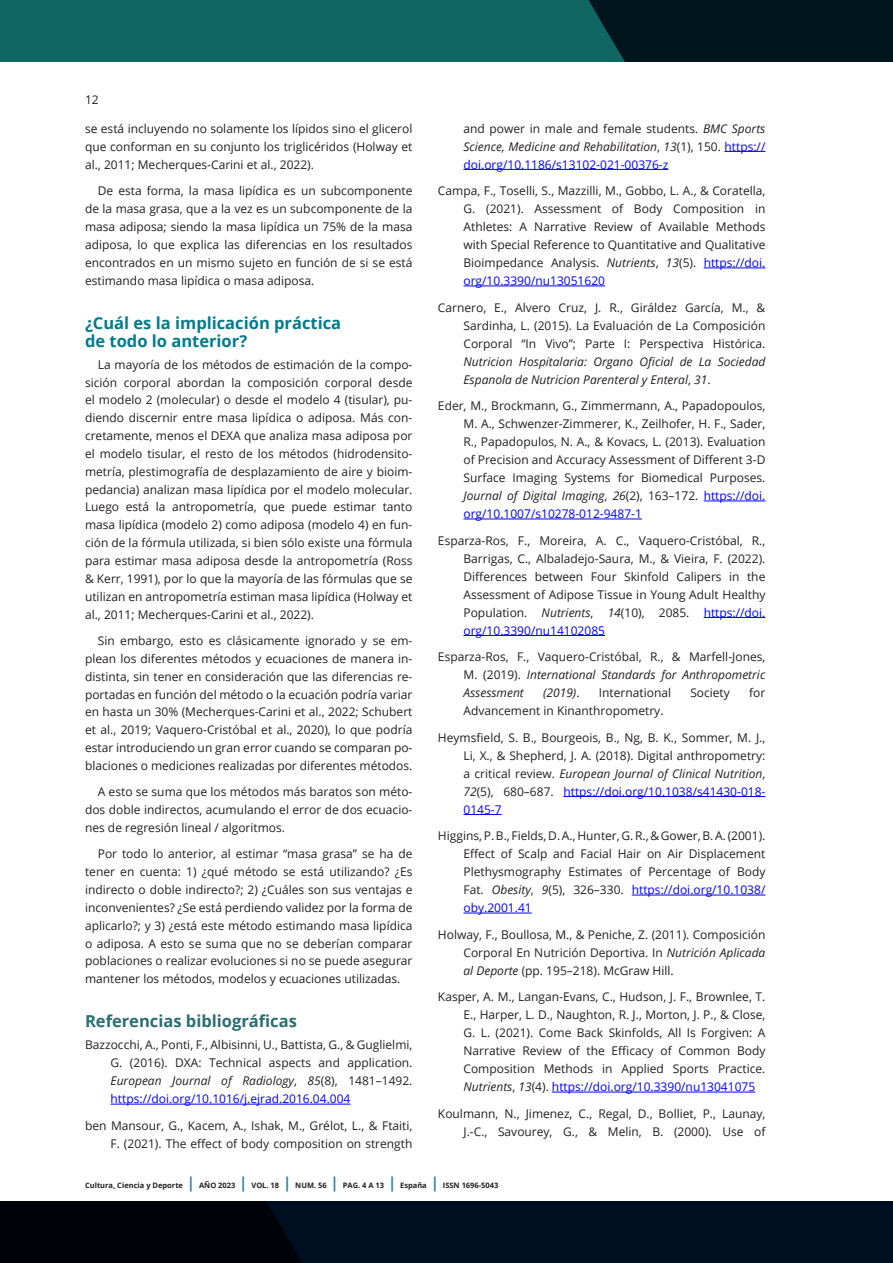
<style>
.page{position:relative;width:893px;height:1263px;background:#fff}
.page>*{position:absolute;margin:0;border:0;box-sizing:border-box;transform-origin:0 0}
.subtitulo_H3{font:700 16.5px/18px "Open Sans";color:#007b8f}
.subtitulo_H3-2{font:700 16.5px "Open Sans";color:#2a6e73}
.bibliografia{font:12px/18px "Open Sans";color:#231f20;text-align:justify}
.Cuerpo_de_texto_P{font:12px/17.9px "Open Sans";color:#231f20;text-align:justify}
.bibliografia-2{font:italic 12px/18px "Open Sans";color:#231f20;text-align:justify}
.maestras{font:700 7.5px "Open Sans";color:#231f20}
.s1{font-style:italic}
.s2{color:#00f}
.s3{font-size:15px;color:#31849b}
.s4{font-style:normal}
.s5{font-style:normal;color:#00f}
</style>
<div class="page">
<svg style="left:0;top:1201px;width:893px;height:62px;background:#000b18"></svg>
<div style="left:0;top:0;width:893px;height:62px;background:#106663"></div>
<div style="left:589px;top:0;width:304px;height:62px;background:#00151c"></div>
<hr style="left:724px;top:151px;width:41px;height:1px;background:#00f">
<hr style="left:463px;top:169px;width:205px;height:1px;background:#00f">
<hr style="left:704px;top:268px;width:61px;height:1px;background:#00f">
<hr style="left:463px;top:286px;width:142px;height:1px;background:#00f">
<hr style="left:704px;top:501px;width:61px;height:1px;background:#00f">
<hr style="left:463px;top:519px;width:179px;height:1px;background:#00f">
<hr style="left:704px;top:617px;width:61px;height:1px;background:#00f">
<hr style="left:463px;top:635px;width:142px;height:1px;background:#00f">
<hr style="left:563px;top:796px;width:202px;height:1px;background:#00f">
<hr style="left:463px;top:814px;width:39px;height:1px;background:#00f">
<hr style="left:632px;top:895px;width:133px;height:1px;background:#00f">
<hr style="left:463px;top:913px;width:69px;height:1px;background:#00f">
<hr style="left:552px;top:1092px;width:203px;height:1px;background:#00f">
<hr style="left:111px;top:1104px;width:239px;height:1px;background:#00f">
<p class="Cuerpo_de_texto_P" style="left:85px;top:90px;width:15px">12</p>
<p class="Cuerpo_de_texto_P" style="left:85px;top:119px;width:329px">se está incluyendo no solamente los lípidos sino el glicerol que conforman en su conjunto los triglicéridos (Holway et al., 2011; Mecherques-Carini et al., 2022).</p>
<p class="Cuerpo_de_texto_P" style="left:85px;top:181px;width:329px;text-indent:13px">De esta forma, la masa lipídica es un subcomponente de la masa grasa, que a la vez es un subcomponente de la masa adiposa; siendo la masa lipídica un 75% de la masa adiposa, lo que explica las diferencias en los resultados encontrados en un mismo sujeto en función de si se está estimando masa lipídica o masa adiposa.</p>
<p class="subtitulo_H3" style="left:85px;top:313px;width:258px">¿Cuál es la implicación práctica de todo lo anterior?</p>
<p class="Cuerpo_de_texto_P" style="left:85px;top:355px;width:329px;text-indent:13px">La mayoría de los métodos de estimación de la compo&shy;sición corporal abordan la composición corporal desde el modelo 2 (molecular) o desde el modelo 4 (tisular), pu&shy;diendo discernir entre masa lipídica o adiposa. Más con&shy;cretamente, menos el DEXA que analiza masa adiposa por el modelo tisular, el resto de los métodos (hidrodensito&shy;metría, plestimografía de desplazamiento de aire y bioim&shy;pedancia) analizan masa lipídica por el modelo molecular.<br>Luego está la antropometría, que puede estimar tanto masa lipídica (modelo 2) como adiposa (modelo 4) en fun&shy;ción de la fórmula utilizada, si bien sólo existe una fórmula para estimar masa adiposa desde la antropometría (Ross &amp; Kerr, 1991), por lo que la mayoría de las fórmulas que se utilizan en antropometría estiman masa lipídica (Holway et al., 2011; Mecherques-Carini et al., 2022).</p>
<p class="Cuerpo_de_texto_P" style="left:85px;top:631px;width:329px;text-indent:13px">Sin embargo, esto es clásicamente ignorado y se em&shy;plean los diferentes métodos y ecuaciones de manera in&shy;distinta, sin tener en consideración que las diferencias re&shy;portadas en función del método o la ecuación podría variar en hasta un 30% (Mecherques-Carini et al., 2022; Schubert et al., 2019; Vaquero-Cristóbal et al., 2020), lo que podría estar introduciendo un gran error cuando se comparan po&shy;blaciones o mediciones realizadas por diferentes métodos.</p>
<p class="Cuerpo_de_texto_P" style="left:85px;top:783px;width:329px;text-indent:13px">A esto se suma que los métodos más baratos son méto&shy;dos doble indirectos, acumulando el error de dos ecuacio&shy;nes de regresión lineal / algoritmos.</p>
<p class="Cuerpo_de_texto_P" style="left:85px;top:845px;width:329px;text-indent:13px">Por todo lo anterior, al estimar “masa grasa” se ha de tener en cuenta: 1) ¿qué método se está utilizando? ¿Es indirecto o doble indirecto?; 2) ¿Cuáles son sus ventajas e inconvenientes? ¿Se está perdiendo validez por la forma de aplicarlo?; y 3) ¿está este método estimando masa lipídica o adiposa. A esto se suma que no se deberían comparar poblaciones o realizar evoluciones si no se puede asegurar mantener los métodos, modelos y ecuaciones utilizadas.</p>
<p class="subtitulo_H3-2" style="left:85px;top:1009px;width:213px">Referencias bibliográficas</p>
<p class="bibliografia" style="left:111px;top:1035px;width:303px;text-indent:-26px">Bazzocchi, A., Ponti, F., Albisinni, U., Battista, G., &amp; Guglielmi, G. (2016). DXA: Technical aspects and application.<br><span class="s1">European Journal of Radiology</span>, <span class="s1">85</span>(8), 1481–1492. <span class="s2">https://doi.org/10.1016/j.ejrad.2016.04.004</span></p>
<p class="bibliografia" style="left:85px;top:1116px;width:329px;text-align:right">ben Mansour, G., Kacem, A., Ishak, M., Grélot, L., &amp; Ftaiti,<br>F. (2021). The effect of body composition on strength</p>
<p class="maestras" style="left:85px;top:1180px;width:415px">Cultura, Ciencia y Deporte <span class="s3">|</span> AÑO 2023 <span class="s3">|</span> VOL. 18 <span class="s3">|</span> NUM. 56 <span class="s3">|</span> PAG. 4 A 13 <span class="s3">|</span> España <span class="s3">|</span> ISSN 1696-5043</p>
<p class="bibliografia-2" style="left:463px;top:119px;width:303px"><span class="s4">and power in male and female students.</span> BMC Sports Science, Medicine and Rehabilitation<span class="s4">,</span> 13<span class="s4">(1), 150.</span> <span class="s5">https:// doi.org/10.1186/s13102-021-00376-z</span></p>
<p class="bibliografia" style="left:463px;top:181px;width:303px;text-indent:-26px">Campa, F., Toselli, S., Mazzilli, M., Gobbo, L. A., &amp; Coratella, G. (2021). Assessment of Body Composition in Athletes: A Narrative Review of Available Methods with Special Reference to Quantitative and Qualitative Bioimpedance Analysis. <span class="s1">Nutrients</span>, <span class="s1">13</span>(5). <span class="s2">https://doi. org/10.3390/nu13051620</span></p>
<p class="bibliografia" style="left:463px;top:298px;width:303px;text-indent:-26px">Carnero, E., Alvero Cruz, J. R., Giráldez García, M., &amp; Sardinha, L. (2015). La Evaluación de La Composición Corporal “In Vivo”; Parte I: Perspectiva Histórica.<br><span class="s1">Nutricion Hospitalaria: Organo Oficial de La Sociedad Espanola de Nutricion Parenteral y Enteral</span>, <span class="s1">31</span>.</p>
<p class="bibliografia" style="left:463px;top:396px;width:303px;text-indent:-26px">Eder, M., Brockmann, G., Zimmermann, A., Papadopoulos, M. A., Schwenzer-Zimmerer, K., Zeilhofer, H. F., Sader, R., Papadopulos, N. A., &amp; Kovacs, L. (2013). Evaluation of Precision and Accuracy Assessment of Different 3-D Surface Imaging Systems for Biomedical Purposes.<br><span class="s1">Journal of Digital Imaging</span>, <span class="s1">26</span>(2), 163–172. <span class="s2">https://doi. org/10.1007/s10278-012-9487-1</span></p>
<p class="bibliografia" style="left:463px;top:531px;width:303px;text-indent:-26px">Esparza-Ros, F., Moreira, A. C., Vaquero-Cristóbal, R., Barrigas, C., Albaladejo-Saura, M., &amp; Vieira, F. (2022).<br>Differences between Four Skinfold Calipers in the Assessment of Adipose Tissue in Young Adult Healthy Population. <span class="s1">Nutrients</span>, <span class="s1">14</span>(10), 2085. <span class="s2">https://doi. org/10.3390/nu14102085</span></p>
<p class="bibliografia" style="left:463px;top:647px;width:303px;text-indent:-26px">Esparza-Ros, F., Vaquero-Cristóbal, R., &amp; Marfell-Jones, M. (2019). <span class="s1">International Standards for Anthropometric Assessment</span></p>
<p class="bibliografia-2" style="left:543px;top:683px;width:38px">(2019)<span class="s4">.</span></p>
<p class="bibliografia" style="left:599px;top:683px;width:74px">International</p>
<p class="bibliografia" style="left:690px;top:683px;width:41px">Society</p>
<p class="bibliografia" style="left:749px;top:683px;width:18px">for</p>
<p class="bibliografia" style="left:463px;top:701px;width:202px">Advancement in Kinanthropometry.</p>
<p class="bibliografia" style="left:463px;top:728px;width:303px;text-indent:-26px">Heymsfield, S. B., Bourgeois, B., Ng, B. K., Sommer, M. J., Li, X., &amp; Shepherd, J. A. (2018). Digital anthropometry: a critical review. <span class="s1">European Journal of Clinical Nutrition</span>, <span class="s1">72</span>(5), 680–687. <span class="s2">https://doi.org/10.1038/s41430-018- 0145-7</span></p>
<p class="bibliografia" style="left:463px;top:826px;width:303px;text-indent:-26px">Higgins, P. B., Fields, D. A., Hunter, G. R., &amp; Gower, B. A. (2001).<br>Effect of Scalp and Facial Hair on Air Displacement Plethysmography Estimates of Percentage of Body Fat. <span class="s1">Obesity</span>, <span class="s1">9</span>(5), 326–330. <span class="s2">https://doi.org/10.1038/ oby.2001.41</span></p>
<p class="bibliografia" style="left:463px;top:925px;width:303px;text-indent:-26px">Holway, F., Boullosa, M., &amp; Peniche, Z. (2011). Composición Corporal En Nutrición Deportiva. In <span class="s1">Nutrición Aplicada al Deporte</span> (pp. 195–218). McGraw Hill.</p>
<p class="bibliografia" style="left:463px;top:987px;width:303px;text-indent:-26px">Kasper, A. M., Langan-Evans, C., Hudson, J. F., Brownlee, T.<br>E., Harper, L. D., Naughton, R. J., Morton, J. P., &amp; Close, G. L. (2021). Come Back Skinfolds, All Is Forgiven: A Narrative Review of the Efficacy of Common Body Composition Methods in Applied Sports Practice.<br><span class="s1">Nutrients</span>, <span class="s1">13</span>(4). <span class="s2">https://doi.org/10.3390/nu13041075</span></p>
<p class="bibliografia" style="left:438px;top:1104px;width:329px;text-align:right">Koulmann, N., Jimenez, C., Regal, D., Bolliet, P., Launay,<br>J.-C., Savourey, G., &amp; Melin, B. (2000). Use of</p>
</div>
